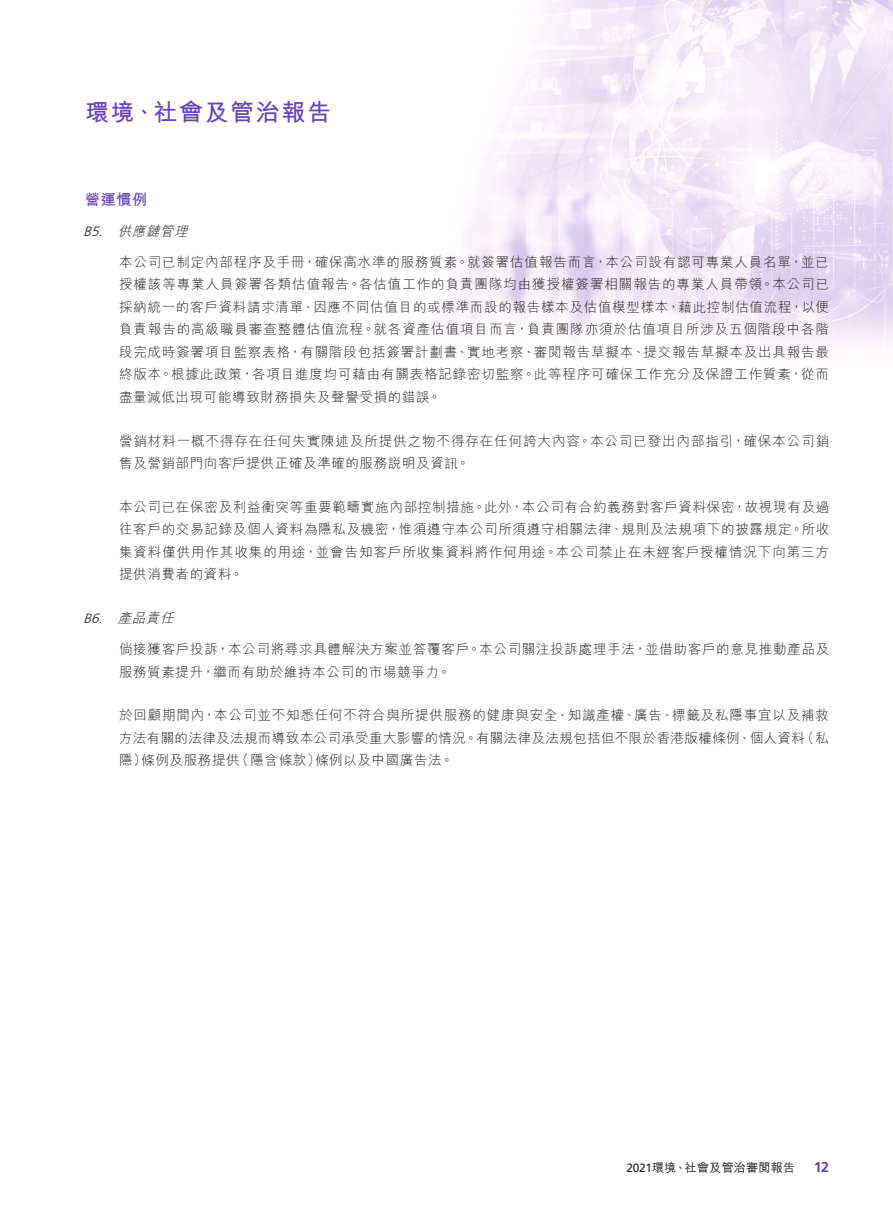
<style>
.page{position:relative;width:893px;height:1212px;background:#fff}
.page>*{position:absolute;margin:0;border:0;box-sizing:border-box;transform-origin:0 0}
.t1{font:700 24px "M Hei HK";letter-spacing:.065em;color:#6a41bd}
.t2{font:700 15px "M Hei HK";color:#6a41bd}
.t3{font:700 14.25px "Frutiger LT Std";color:#6a41bd}
.t4{font:300 13.5px/22.5px "M Hei HK";letter-spacing:.055em;color:#231f20;text-align:justify}
.t5{font:300 13.5px/22.5px "M Hei HK";letter-spacing:.03em;color:#231f20}
.t6{font:italic 300 13.5px "M Hei HK";color:#231f20}
.t7{font:italic 300 13.5px "Frutiger LT Std";color:#231f20}
.t8{font:500 12px "M Hei HK";letter-spacing:.025em;color:#231f20}
.s1{font-family:"Frutiger LT Std";font-weight:400}
</style>
<div class="page">
<img style="left:455px;top:0;width:438px;height:346px">
<h1 class="t1" style="left:85px;top:95px;width:248px">環境、社會及管治報告</h1>
<p class="t2" style="left:85px;top:188px;width:64px">營運慣例</p>
<p class="t6" style="left:118px;top:224px;width:75px">供應鏈管理</p>
<p class="t7" style="left:84px;top:223px;width:13px">B</p>
<p class="t7" style="left:91px;top:223px;width:17px">5.</p>
<p class="t7" style="left:91px;top:611px;width:17px">6.</p>
<p class="t7" style="left:84px;top:611px;width:13px">B</p>
<p class="t4" style="left:119px;top:250px;width:712px">本公司已制定內部程序及手冊，確保高水準的服務質素。就簽署估值報告而言，本公司設有認可專業人員名單，並已授權該等專業人員簽署各類估值報告。各估值工作的負責團隊均由獲授權簽署相關報告的專業人員帶領。本公司已採納統一的客戶資料請求清單、因應不同估值目的或標準而設的報告樣本及估值模型樣本，藉此控制估值流程，以便負責報告的高級職員審查整體估值流程。就各資產估值項目而言，負責團隊亦須於估值項目所涉及五個階段中各階段完成時簽署項目監察表格，有關階段包括簽署計劃書、實地考察、審閱報告草擬本、提交報告草擬本及出具報告最終版本。根據此政策，各項目進度均可藉由有關表格記錄密切監察。此等程序可確保工作充分及保證工作質素，從而盡量減低出現可能導致財務損失及聲譽受損的錯誤。</p>
<p class="t4" style="left:119px;top:429px;width:712px">營銷材料一概不得存在任何失實陳述及所提供之物不得存在任何誇大內容。本公司已發出內部指引，確保本公司銷售及營銷部門向客戶提供正確及準確的服務說明及資訊。</p>
<p class="t4" style="left:119px;top:495px;width:712px">本公司已在保密及利益衝突等重要範疇實施內部控制措施。此外，本公司有合約義務對客戶資料保密，故視現有及過往客戶的交易記錄及個人資料為隱私及機密，惟須遵守本公司所須遵守相關法律、規則及法規項下的披露規定。所收集資料僅供用作其收集的用途，並會告知客戶所收集資料將作何用途。本公司禁止在未經客戶授權情況下向第三方提供消費者的資料。</p>
<p class="t6" style="left:118px;top:611px;width:61px">產品責任</p>
<p class="t4" style="left:119px;top:638px;width:712px">倘接獲客戶投訴，本公司將尋求具體解決方案並答覆客戶。本公司關注投訴處理手法，並借助客戶的意見推動產品及服務質素提升，繼而有助於維持本公司的市場競爭力。</p>
<p class="t4" style="left:119px;top:704px;width:711px;text-align:right">於回顧期間內，本公司並不知悉任何不符合與所提供服務的健康與安全、知識產權、廣告、標籤及私隱事宜以及補救（私</p>
<p class="t5" style="left:315px;top:726px;width:491px;text-indent:-196px">方法有關的法律及法規而導致本公司承受重大影響的情況。有關法律及法規包括但不限於香港版權條例、個人資料條例以及中國廣告法。</p>
<p class="t4" style="left:119px;top:749px;width:29px">隱）</p>
<p class="t4" style="left:236px;top:749px;width:86px">（隱含條款）</p>
<p class="t4" style="left:141px;top:749px;width:100px">條例及服務提供</p>
<p class="t8" style="left:626px;top:1159px;width:170px"><span class="s1">2021</span>環境、社會及管治審閱報告</p>
<p class="t3" style="left:814px;top:1158px;width:17px">12</p>
</div>
